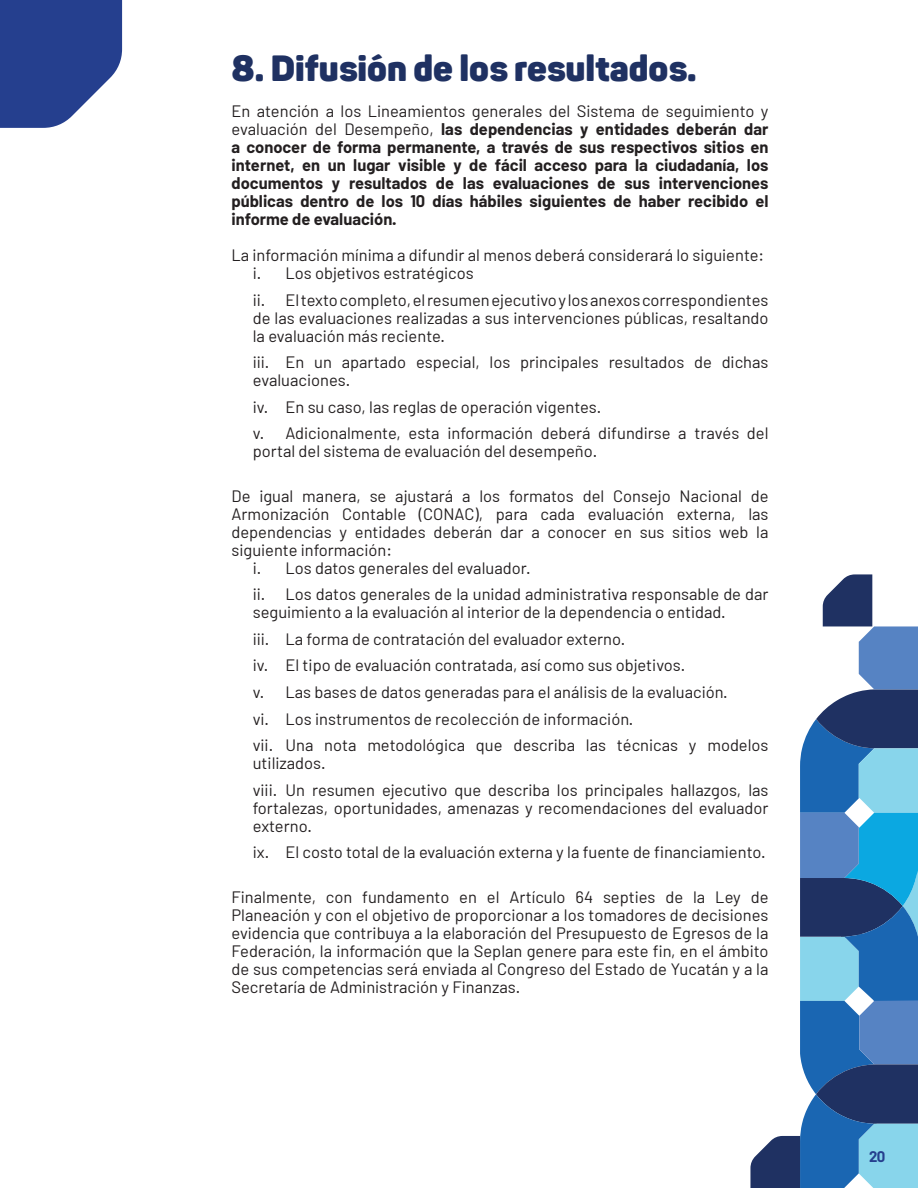
<style>
.page{position:relative;width:918px;height:1188px;background:#fff}
.page>*{position:absolute;margin:0;border:0;box-sizing:border-box;transform-origin:0 0}
.Texto{font:900 36px "Panton";color:#1f3162}
.Texto-2{font:16.5px/18px "Barlow";color:#231f20;text-align:justify}
.Texto-3{font:700 16.5px/18px "Barlow";color:#231f20;text-align:justify}
.t1{font:700 15px "Barlow";color:#253f8e}
.s1{font-weight:400}
</style>
<div class="page">
<svg style="left:0;top:0;width:122px;height:128px;background:#40579c"></svg>
<svg style="left:750px;top:574px;width:168px;height:614px"></svg>
<p class="Texto" style="left:232px;top:46px;width:467px">8. Difusión de los resultados.</p>
<p class="Texto-3" style="left:232px;top:102px;width:539px"><span class="s1">En atención a los Lineamientos generales del Sistema de seguimiento y evaluación del Desempeño,</span> las dependencias y entidades deberán dar a conocer de forma permanente, a través de sus respectivos sitios en internet, en un lugar visible y de fácil acceso para la ciudadanía, los documentos y resultados de las evaluaciones de sus intervenciones públicas dentro de los 10 días hábiles siguientes de haber recibido el informe de evaluación.</p>
<p class="Texto-2" style="left:232px;top:246px;width:534px">La información mínima a difundir al menos deberá considerará lo siguiente:</p>
<p class="Texto-2" style="left:253px;top:264px;width:222px">i. Los objetivos estratégicos</p>
<p class="Texto-2" style="left:253px;top:291px;width:517px">ii. El texto completo, el resumen ejecutivo y los anexos correspondientes de las evaluaciones realizadas a sus intervenciones públicas, resaltando la evaluación más reciente.</p>
<p class="Texto-2" style="left:253px;top:353px;width:517px">iii. En un apartado especial, los principales resultados de dichas evaluaciones.</p>
<p class="Texto-2" style="left:253px;top:398px;width:350px">iv. En su caso, las reglas de operación vigentes.</p>
<p class="Texto-2" style="left:253px;top:424px;width:517px">v. Adicionalmente, esta información deberá difundirse a través del portal del sistema de evaluación del desempeño.</p>
<p class="Texto-2" style="left:232px;top:487px;width:539px">De igual manera, se ajustará a los formatos del Consejo Nacional de Armonización Contable (CONAC), para cada evaluación externa, las dependencias y entidades deberán dar a conocer en sus sitios web la siguiente información:</p>
<p class="Texto-2" style="left:253px;top:559px;width:279px">i. Los datos generales del evaluador.</p>
<p class="Texto-2" style="left:253px;top:585px;width:517px">ii. Los datos generales de la unidad administrativa responsable de dar seguimiento a la evaluación al interior de la dependencia o entidad.</p>
<p class="Texto-2" style="left:253px;top:630px;width:374px">iii. La forma de contratación del evaluador externo.</p>
<p class="Texto-2" style="left:253px;top:656px;width:434px">iv. El tipo de evaluación contratada, así como sus objetivos.</p>
<p class="Texto-2" style="left:253px;top:683px;width:477px">v. Las bases de datos generadas para el análisis de la evaluación.</p>
<p class="Texto-2" style="left:253px;top:709px;width:382px">vi. Los instrumentos de recolección de información.</p>
<p class="Texto-2" style="left:253px;top:736px;width:517px">vii. Una nota metodológica que describa las técnicas y modelos utilizados.</p>
<p class="Texto-2" style="left:253px;top:780px;width:517px">viii. Un resumen ejecutivo que describa los principales hallazgos, las fortalezas, oportunidades, amenazas y recomendaciones del evaluador externo.</p>
<p class="Texto-2" style="left:253px;top:843px;width:515px">ix. El costo total de la evaluación externa y la fuente de financiamiento.</p>
<p class="Texto-2" style="left:232px;top:887px;width:539px">Finalmente, con fundamento en el Artículo 64 septies de la Ley de Planeación y con el objetivo de proporcionar a los tomadores de decisiones evidencia que contribuya a la elaboración del Presupuesto de Egresos de la Federación, la información que la Seplan genere para este fin, en el ámbito de sus competencias será enviada al Congreso del Estado de Yucatán y a la Secretaría de Administración y Finanzas.</p>
<p class="t1" style="left:869px;top:1147px;width:17px">20</p>
</div>
